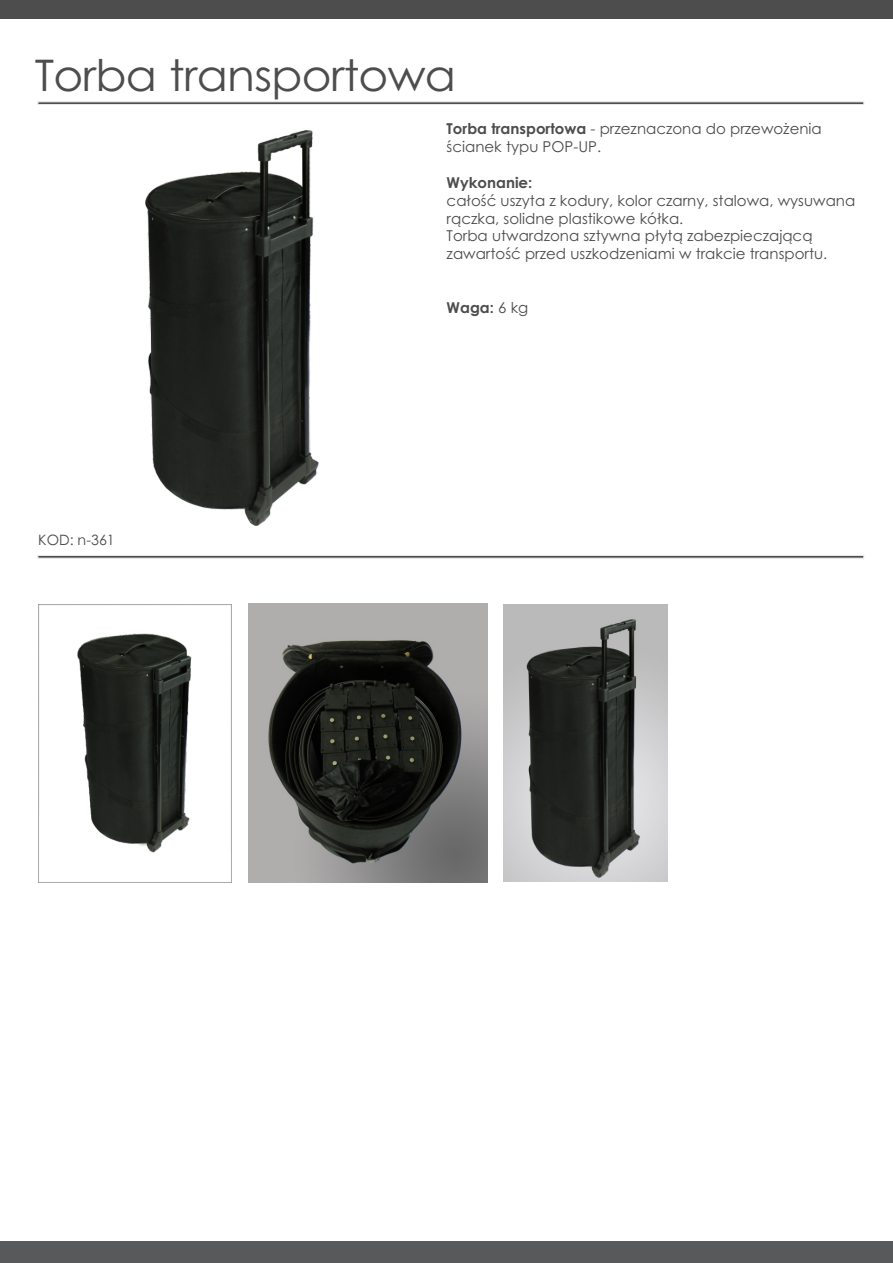
<style>
.page{position:relative;width:893px;height:1263px;background:#fff}
.page>*{position:absolute;margin:0;border:0;box-sizing:border-box;transform-origin:0 0}
.t1{font:43.5px "Century Gothic";letter-spacing:-.015em;color:#4d4d4d;scale:1.05 1}
.t2{font:15px/17.9px "Century Gothic";color:#4d4d4d}
.t3{font:700 15px "Century Gothic";color:#4d4d4d}
.t4{font:14.25px "Century Gothic";color:#4d4d4d}
.s1{font-weight:700}
.s2{font-weight:400}
</style>
<div class="page">
<div style="left:0;top:1241px;width:893px;height:22px;background:#58595b"></div>
<div style="left:0;top:0;width:893px;height:18px;background:#4d4d4d"></div>
<svg style="left:38px;top:102px;width:826px;height:3px"></svg>
<svg style="left:38px;top:555px;width:826px;height:3px"></svg>
<img style="left:504px;top:605px;width:164px;height:276px">
<img style="left:146px;top:131px;width:173px;height:394px">
<img style="left:248px;top:604px;width:239px;height:278px">
<img style="left:38px;top:604px;width:194px;height:278px">
<h1 class="t1" style="left:35px;top:59px;width:403px">Torba transportowa</h1>
<p class="t2" style="left:447px;top:121px;width:377px"><span class="s1">Torba transportowa</span> - przeznaczona do przewożenia ścianek typu POP-UP.</p>
<p class="t3" style="left:447px;top:177px;width:87px">Wykonanie:</p>
<p class="t2" style="left:447px;top:193px;width:410px">całość uszyta z kodury, kolor czarny, stalowa, wysuwana rączka, solidne plastikowe kółka.<br>Torba utwardzona sztywna płytą zabezpieczającą zawartość przed uszkodzeniami w trakcie transportu.</p>
<p class="t4" style="left:38px;top:534px;width:78px">KOD: n-361</p>
<p class="t3" style="left:447px;top:302px;width:83px">Waga: <span class="s2">6 kg</span></p>
</div>
